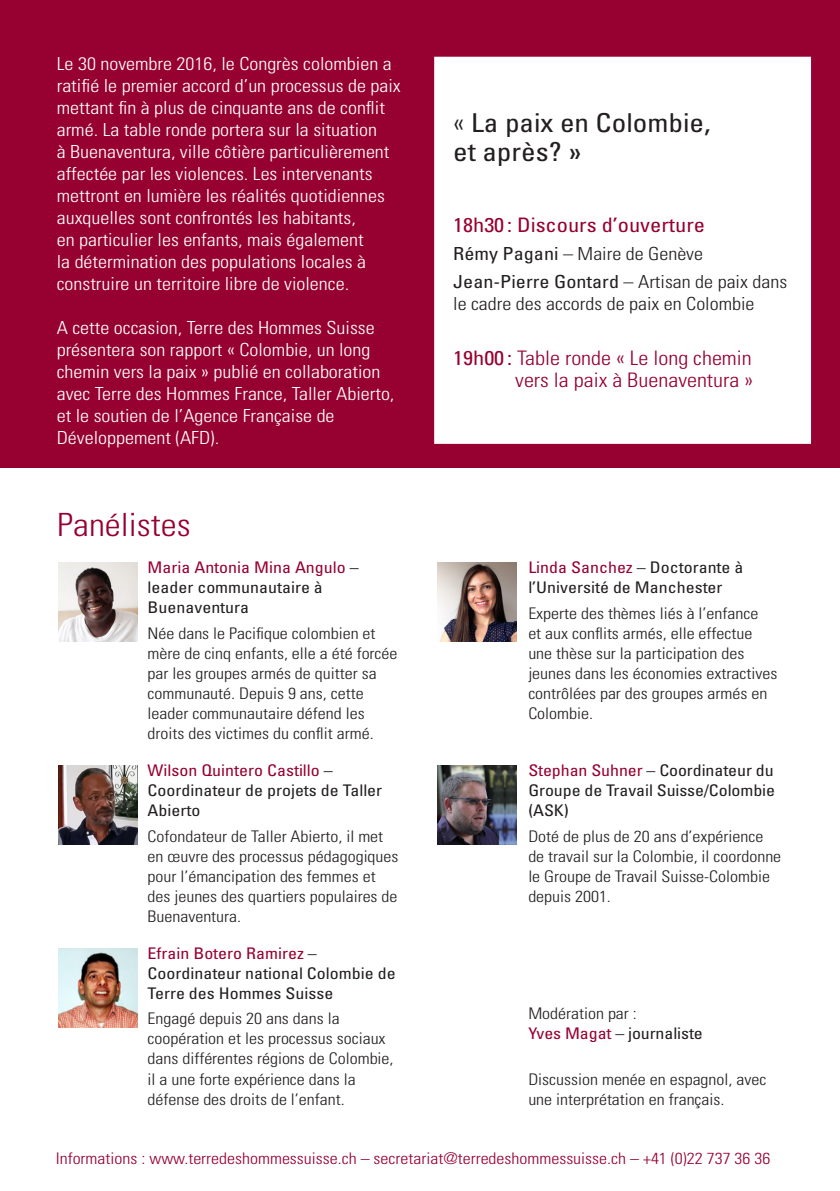
<style>
.page{position:relative;width:840px;height:1191px;background:#fff}
.page>*{position:absolute;margin:0;border:0;box-sizing:border-box;transform-origin:0 0}
.BodyText_-_10pt{font:300 condensed 32px "Univers LT Std";color:#960131;scale:1.12 1}
.BodyText_-_10pt-2{font:condensed 26px/28px "Univers LT Std";color:#231f20;scale:1.12 1}
.BodyText_-_10pt-3{font:300 condensed 20px/22px "Univers LT Std";color:#960131;text-align:right;scale:1.12 1}
.BodyText_-_10pt-4{font:condensed 20px "Univers LT Std";color:#960131;scale:1.12 1}
.BodyText_-_10pt-5{font:300 condensed 18px/22px "Univers LT Std";color:#fff;scale:1.12 1}
.BodyText_-_10pt-6{font:300 condensed 18px/22px "Univers LT Std";color:#231f20;scale:1.12 1}
.BodyText_-_10pt-7{font:300 condensed 16px/20px "Univers LT Std";color:#231f20;scale:1.12 1}
.BodyText_-_10pt-8{font:condensed 16px/20px "Univers LT Std";color:#231f20;scale:1.12 1}
.BodyText_-_10pt-9{font:300 condensed 16px "Univers LT Std";color:#960131;scale:1.12 1}
.s1{color:#960131}
.s2{font-weight:300}
.s3{font-weight:400}
.s4{font-weight:400;color:#960131}
</style>
<div class="page">
<div style="left:0;top:0;width:839px;height:468px;background:#960131"></div>
<div style="left:435px;top:58px;width:374px;height:385px;background:#fff"></div>
<div style="left:434px;top:57px;width:376px;height:387px;border:2px solid #fff"></div>
<img style="left:58px;top:562px;width:79px;height:80px">
<img style="left:58px;top:948px;width:79px;height:79px">
<img style="left:437px;top:562px;width:79px;height:80px">
<img style="left:437px;top:765px;width:79px;height:79px">
<img style="left:58px;top:765px;width:79px;height:79px">
<p class="BodyText_-_10pt-5" style="left:57px;top:52px;width:308px">Le 30 novembre 2016, le Congrès colombien a ratifié le premier accord d’un processus de paix mettant fin à plus de cinquante ans de conflit armé. La table ronde portera sur la situation<br>à Buenaventura, ville côtière particulièrement affectée par les violences. Les intervenants mettront en lumière les réalités quotidiennes auxquelles sont confrontés les habitants,<br>en particulier les enfants, mais également<br>la détermination des populations locales à construire un territoire libre de violence.</p>
<p class="BodyText_-_10pt-5" style="left:57px;top:316px;width:303px">A cette occasion, Terre des Hommes Suisse présentera son rapport « Colombie, un long chemin vers la paix » publié en collaboration avec Terre des Hommes France, Taller Abierto, et le soutien de l’Agence Française de Développement (AFD).</p>
<p class="BodyText_-_10pt" style="left:57px;top:505px;width:121px">Panélistes</p>
<p class="BodyText_-_10pt-8" style="left:147px;top:557px;width:190px"><span class="s1">Maria Antonia Mina Angulo</span> – leader communautaire à<br>Buenaventura</p>
<p class="BodyText_-_10pt-7" style="left:147px;top:623px;width:224px">Née dans le Pacifique colombien et mère de cinq enfants, elle a été forcée par les groupes armés de quitter sa communauté. Depuis 9 ans, cette leader communautaire défend les droits des victimes du conflit armé.</p>
<p class="BodyText_-_10pt-8" style="left:147px;top:760px;width:211px"><span class="s1">Wilson Quintero Castillo</span> –<br>Coordinateur de projets de Taller<br>Abierto</p>
<p class="BodyText_-_10pt-7" style="left:147px;top:826px;width:225px">Cofondateur de Taller Abierto, il met en œuvre des processus pédagogiques pour l’émancipation des femmes et des jeunes des quartiers populaires de<br>Buenaventura.</p>
<p class="BodyText_-_10pt-8" style="left:147px;top:943px;width:223px"><span class="s1">Efrain Botero Ramirez</span> –<br>Coordinateur national Colombie de<br>Terre des Hommes Suisse</p>
<p class="BodyText_-_10pt-7" style="left:147px;top:1008px;width:221px">Engagé depuis 20 ans dans la coopération et les processus sociaux dans différentes régions de Colombie, il a une forte expérience dans la défense des droits de l’enfant.</p>
<p class="BodyText_-_10pt-2" style="left:453px;top:109px;width:231px"><span class="s2">«</span> La paix en Colombie, et après? »</p>
<p class="BodyText_-_10pt-4" style="left:453px;top:212px;width:226px">18h30 : Discours d’ouverture</p>
<p class="BodyText_-_10pt-6" style="left:453px;top:242px;width:224px"><span class="s3">Rémy Pagani</span> – Maire de Genève</p>
<p class="BodyText_-_10pt-6" style="left:453px;top:270px;width:299px"><span class="s3">Jean-Pierre Gontard</span> – Artisan de paix dans le cadre des accords de paix en Colombie</p>
<p class="BodyText_-_10pt-3" style="left:453px;top:347px;width:269px"><span class="s3">19h00 :</span> Table ronde « Le long chemin vers la paix à Buenaventura »</p>
<p class="BodyText_-_10pt-8" style="left:528px;top:557px;width:193px"><span class="s1">Linda Sanchez</span> – Doctorante à l’Université de Manchester</p>
<p class="BodyText_-_10pt-7" style="left:528px;top:603px;width:224px">Experte des thèmes liés à l’enfance<br>et aux conflits armés, elle effectue une thèse sur la participation des jeunes dans les économies extractives contrôlées par des groupes armés en<br>Colombie.</p>
<p class="BodyText_-_10pt-8" style="left:528px;top:760px;width:222px;text-align:justify"><span class="s1">Stephan Suhner</span> – Coordinateur du Groupe de Travail Suisse/Colombie (ASK)</p>
<p class="BodyText_-_10pt-7" style="left:528px;top:826px;width:227px">Doté de plus de 20 ans d’expérience de travail sur la Colombie, il coordonne le Groupe de Travail Suisse-Colombie depuis 2001.</p>
<p class="BodyText_-_10pt-7" style="left:528px;top:1003px;width:157px">Modération par :<br><span class="s4">Yves Magat</span> <span class="s3">– journaliste</span></p>
<p class="BodyText_-_10pt-7" style="left:528px;top:1068px;width:214px">Discussion menée en espagnol, avec une interprétation en français.</p>
<p class="BodyText_-_10pt-9" style="left:56px;top:1149px;width:639px">Informations : www.terredeshommessuisse.ch – secretariat@terredeshommessuisse.ch – +41 (0)22 737 36 36</p>
</div>
